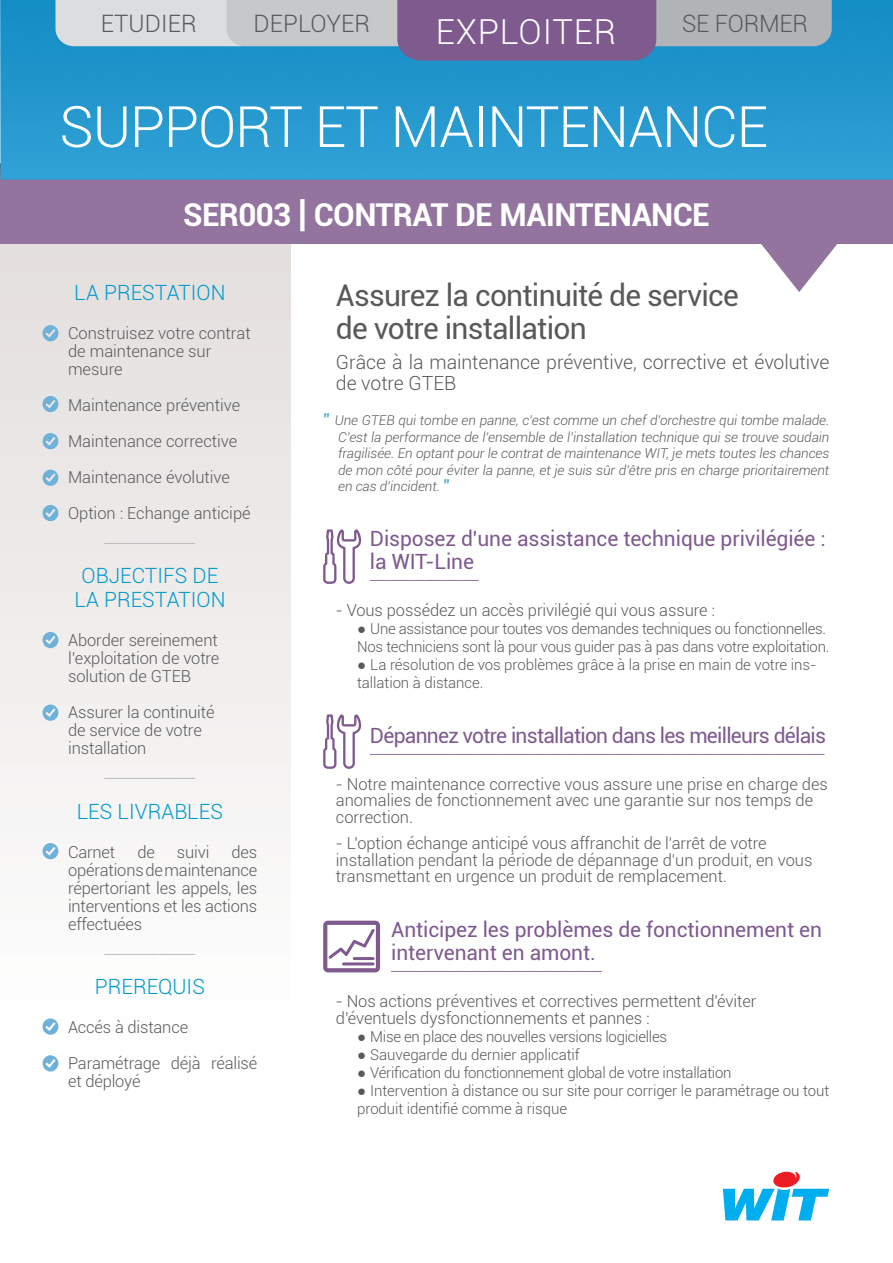
<style>
.page{position:relative;width:893px;height:1263px;background:#fff}
.page>*{position:absolute;margin:0;border:0;box-sizing:border-box;transform-origin:0 0}
.t1{font:300 57px "Roboto";letter-spacing:-.02em;color:#fff}
.t2{font:300 34.5px "Roboto";letter-spacing:.025em;color:#fff}
.t3{font:700 31.5px "Roboto";letter-spacing:-.02em;color:#fff}
.t4{font:30px/33px "Roboto";letter-spacing:-.025em;color:#58595b}
.t5{font:300 24px "Roboto";letter-spacing:.005em;color:#58595b}
.t6{font:21px/22.5px "Roboto";letter-spacing:-.005em;color:#7e5a8f}
.t7{font:300 21px/24px "Roboto";color:#0099ce;text-align:center}
.t8{font:21px "Roboto";letter-spacing:-.035em;color:#7e5a8f}
.t9{font:300 21px "Roboto";color:#bcbec0}
.t10{font:300 19.5px/21px "Roboto";letter-spacing:-.005em;color:#58595b}
.t11{font:300 16.5px/18px "Roboto";letter-spacing:-.005em;color:#58595b}
.t12{font:300 16.5px "Roboto";color:#7e5a8f}
.t13{font:300 15px/18px "Roboto";letter-spacing:-.015em;color:#58595b}
.t14{font:italic 300 13.5px/16.5px "Roboto";letter-spacing:-.005em;color:#58595b;text-align:justify}
.s1{font-size:37.5px}
.s2{font-weight:900;font-style:normal;font-size:16.5px;color:#5cb3cf}
.s3{font-family:"Arial";font-weight:400}
</style>
<div class="page">
<div style="left:0;top:180px;width:291px;height:928px;background:linear-gradient(to bottom,#e0dcda,#fff)"></div>
<svg style="left:759px;top:243px;width:80px;height:49px"></svg>
<div style="left:0;top:163px;width:893px;height:80px;background:#92749f"></div>
<img style="left:0;top:0;width:893px;height:180px">
<svg style="left:55px;top:0;width:777px;height:61px;background:#919ab6"></svg>
<svg style="left:43px;top:325px;width:15px;height:16px"></svg>
<svg style="left:43px;top:396px;width:15px;height:16px"></svg>
<svg style="left:43px;top:433px;width:15px;height:16px"></svg>
<svg style="left:43px;top:470px;width:15px;height:16px"></svg>
<svg style="left:43px;top:704px;width:15px;height:17px"></svg>
<svg style="left:43px;top:632px;width:15px;height:16px"></svg>
<svg style="left:43px;top:505px;width:15px;height:16px"></svg>
<svg style="left:323px;top:921px;width:57px;height:51px"></svg>
<hr style="left:353px;top:957px;width:22px;height:3px;background:#7e5a8f;border-radius:2px">
<hr style="left:342px;top:962px;width:33px;height:3px;background:#7e5a8f;border-radius:2px">
<svg style="left:323px;top:714px;width:38px;height:55px"></svg>
<svg style="left:323px;top:529px;width:38px;height:55px"></svg>
<svg style="left:723px;top:1171px;width:106px;height:49px"></svg>
<svg style="left:43px;top:1055px;width:15px;height:16px"></svg>
<svg style="left:43px;top:1018px;width:15px;height:17px"></svg>
<svg style="left:43px;top:843px;width:15px;height:16px"></svg>
<h3 class="t5" style="left:101px;top:7px;width:97px">ETUDIER</h3>
<h3 class="t5" style="left:253px;top:7px;width:118px">DEPLOYER</h3>
<h3 class="t5" style="left:682px;top:7px;width:128px">SE FORMER</h3>
<h2 class="t2" style="left:436px;top:8px;width:182px">EXPLOITER</h2>
<h1 class="t1" style="left:60px;top:87px;width:710px">SUPPORT ET MAINTENANCE</h1>
<h3 class="t3" style="left:183px;top:192px;width:528px">SER003 <span class="s1">|</span> CONTRAT DE MAINTENANCE</h3>
<p class="t7" style="left:74px;top:279px;width:153px">LA PRESTATION</p>
<p class="t11" style="left:68px;top:323px;width:184px">Construisez votre contrat de maintenance sur mesure</p>
<p class="t11" style="left:68px;top:386px;width:184px;line-height:36px">Maintenance préventive<br>Maintenance corrective<br>Maintenance évolutive<br>Option : Echange anticipé</p>
<p class="t9" style="left:105px;top:521px;width:92px">__________</p>
<p class="t7" style="left:74px;top:563px;width:153px">OBJECTIFS DE<br>LA PRESTATION</p>
<p class="t11" style="left:68px;top:631px;width:153px;text-align:justify">Aborder sereinement l’exploitation de votre solution de GTEB</p>
<p class="t11" style="left:68px;top:703px;width:148px">Assurer la continuité de service de votre installation</p>
<p class="t9" style="left:105px;top:756px;width:92px">__________</p>
<p class="t7" style="left:77px;top:798px;width:148px">LES LIVRABLES</p>
<p class="t11" style="left:68px;top:842px;width:49px">Carnet</p>
<p class="t11" style="left:137px;top:842px;width:19px">de</p>
<p class="t11" style="left:177px;top:842px;width:34px">suivi</p>
<p class="t11" style="left:68px;top:842px;width:191px;text-align:justify;text-indent:163px">des opérations de maintenance répertoriant les appels, les interventions et les actions effectuées</p>
<p class="t9" style="left:105px;top:932px;width:92px">__________</p>
<p class="t7" style="left:95px;top:974px;width:112px">PREREQUIS</p>
<p class="t11" style="left:68px;top:1009px;width:191px;line-height:36px">Accés à distance<br>Paramétrage déjà réalisé</p>
<p class="t11" style="left:68px;top:1072px;width:74px">et déployé</p>
<h3 class="t4" style="left:336px;top:278px;width:404px">Assurez la continuité de service de votre installation</h3>
<p class="t10" style="left:336px;top:351px;width:495px">Grâce à la maintenance préventive, corrective et évolutive de votre GTEB</p>
<p class="t14" style="left:338px;top:412px;width:493px;text-indent:-15px"><span class="s2">"</span> Une GTEB qui tombe en panne, c’est comme un chef d’orchestre qui tombe malade.<br>C’est la performance de l’ensemble de l’installation technique qui se trouve soudain fragilisée. En optant pour le contrat de maintenance WIT, je mets toutes les chances de mon côté pour éviter la panne, et je suis sûr d’être pris en charge prioritairement en cas d’incident. <span class="s2">"</span></p>
<p class="t6" style="left:370px;top:527px;width:457px">Disposez d'une assistance technique privilégiée : la WIT-Line</p>
<p class="t12" style="left:370px;top:563px;width:111px">________________</p>
<p class="t11" style="left:336px;top:600px;width:381px">- Vous possédez un accès privilégié qui vous assure :</p>
<p class="t13" style="left:357px;top:619px;width:474px"><span class="s3">●</span> Une assistance pour toutes vos demandes techniques ou fonctionnelles.<br>Nos techniciens sont là pour vous guider pas à pas dans votre exploitation.</p>
<p class="t13" style="left:357px;top:655px;width:461px"><span class="s3">●</span> La résolution de vos problèmes grâce à la prise en main de votre ins&shy;tallation à distance.</p>
<p class="t8" style="left:370px;top:721px;width:458px">Dépannez votre installation dans les meilleurs délais</p>
<p class="t12" style="left:370px;top:737px;width:456px">___________________________________________________________________</p>
<p class="t11" style="left:336px;top:775px;width:494px;line-height:16.5px">- Notre maintenance corrective vous assure une prise en charge des anomalies de fonctionnement avec une garantie sur nos temps de correction.</p>
<p class="t11" style="left:336px;top:835px;width:478px;line-height:16.5px">- L'option échange anticipé vous affranchit de l'arrêt de votre installation pendant la période de dépannage d'un produit, en vous transmettant en urgence un produit de remplacement.</p>
<p class="t6" style="left:391px;top:918px;width:432px">Anticipez les problèmes de fonctionnement en intervenant en amont.</p>
<p class="t12" style="left:391px;top:954px;width:213px">_______________________________</p>
<p class="t11" style="left:336px;top:992px;width:422px;line-height:16.5px">- Nos actions préventives et correctives permettent d'éviter d'éventuels dysfonctionnements et pannes :</p>
<p class="t13" style="left:357px;top:1027px;width:311px"><span class="s3">●</span> Mise en place des nouvelles versions logicielles</p>
<p class="t13" style="left:357px;top:1045px;width:224px"><span class="s3">●</span> Sauvegarde du dernier applicatif</p>
<p class="t13" style="left:357px;top:1063px;width:376px"><span class="s3">●</span> Vérification du fonctionnement global de votre installation</p>
<p class="t13" style="left:357px;top:1081px;width:473px"><span class="s3">●</span> Intervention à distance ou sur site pour corriger le paramétrage ou tout produit identifié comme à risque</p>
</div>
